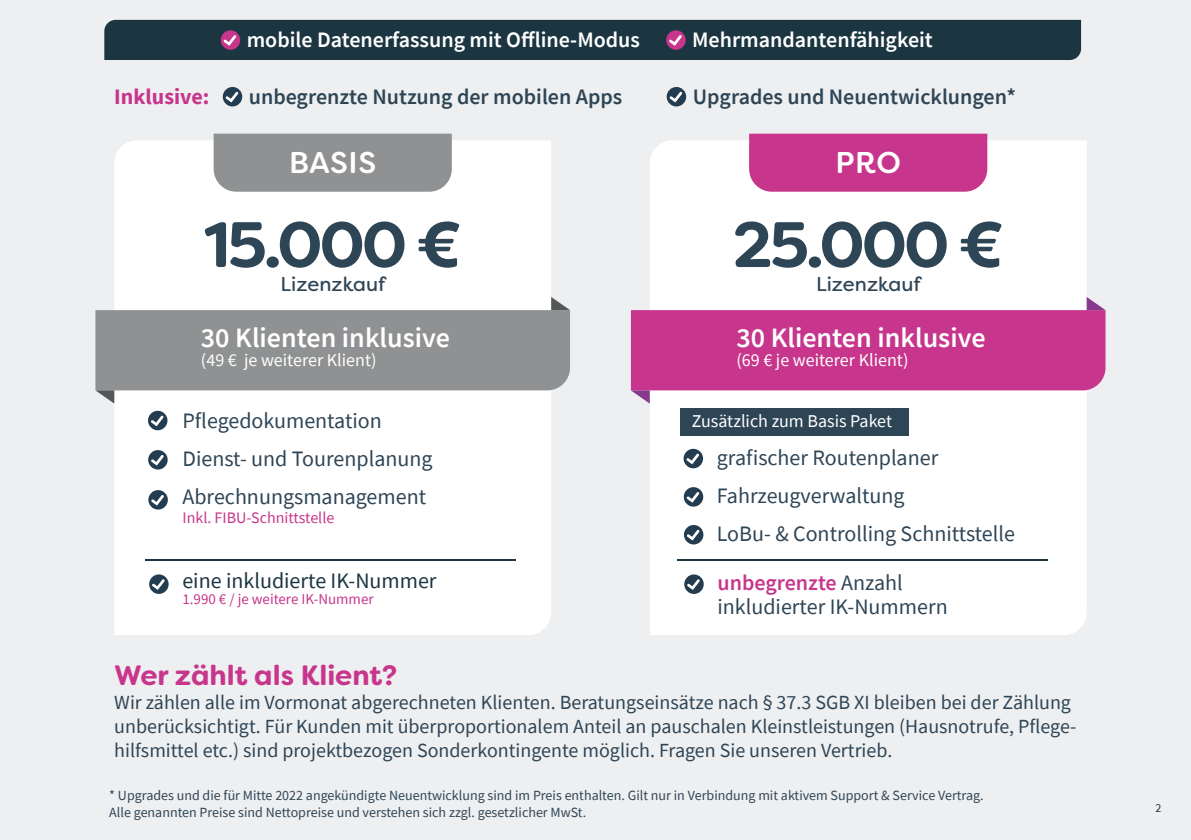
<style>
.page{position:relative;width:1191px;height:840px;background:#fff}
.page>*{position:absolute;margin:0;border:0;box-sizing:border-box;transform-origin:0 0}
.t1{font:700 64px "Filson Soft";letter-spacing:-.05em;color:#2e4556}
.t2{font:500 30px "Filson Soft";letter-spacing:.015em;color:#fff}
.t3{font:600 28px "Source Sans Pro";color:#fff}
.t4{font:700 28px "Filson Soft";color:#c7368c}
.t5{font:22px/38px "Source Sans Pro";color:#2e4556}
.t6{font:600 22px "Source Sans Pro";color:#2e4556}
.t7{font:600 22px "Source Sans Pro";color:#fff}
.t8{font:22px "Source Sans Pro";color:#1b3541}
.t9{font:700 22px "Source Sans Pro";color:#c7368c}
.t10{font:20px/24px "Source Sans Pro";color:#2e4556}
.t11{font:20px "Filson Soft";color:#2e4556}
.t12{font:18px "Source Sans Pro";color:#fff}
.t13{font:16px "Source Sans Pro";color:#c7368c}
.t14{font:15px "Source Sans Pro";color:#c7368c}
.t15{font:14px/16.8px "Source Sans Pro";color:#2e4556}
.t16{font:12px "Source Sans Pro";color:#1b3541}
.s1{font-weight:600;color:#c7368c}
</style>
<div class="page">
<div style="left:0;top:0;width:1191px;height:839px;background:#eeeff1"></div>
<div style="left:223px;top:87px;width:19px;height:19px;background:#233c4f;border-radius:50%"></div>
<svg style="left:225px;top:92px;width:13px;height:10px"></svg>
<div style="left:666px;top:87px;width:20px;height:19px;background:#233c4f;border-radius:50%"></div>
<svg style="left:669px;top:92px;width:13px;height:10px"></svg>
<div style="left:104px;top:20px;width:977px;height:40px;background:#1b3541"></div>
<div style="left:650px;top:140px;width:436px;height:494px;background:#fff"></div>
<div style="left:749px;top:134px;width:238px;height:57px;background:#c7368c"></div>
<svg style="left:631px;top:297px;width:474px;height:106px;background:#d365a7"></svg>
<div style="left:680px;top:407px;width:229px;height:28px;background:#2e4556"></div>
<svg style="left:683px;top:448px;width:20px;height:20px"></svg>
<svg style="left:686px;top:453px;width:13px;height:11px"></svg>
<div style="left:684px;top:487px;width:19px;height:19px;background:#233c4f;border-radius:50%"></div>
<svg style="left:686px;top:492px;width:13px;height:10px"></svg>
<svg style="left:684px;top:524px;width:19px;height:20px"></svg>
<svg style="left:686px;top:529px;width:13px;height:11px"></svg>
<div style="left:684px;top:574px;width:19px;height:19px;background:#233c4f;border-radius:50%"></div>
<svg style="left:687px;top:579px;width:13px;height:10px"></svg>
<hr style="left:677px;top:558px;width:370px;height:2px;background:#1b3541">
<div style="left:114px;top:140px;width:437px;height:494px;background:#fff"></div>
<div style="left:214px;top:134px;width:238px;height:57px;background:#8f9192"></div>
<svg style="left:95px;top:297px;width:475px;height:106px;background:#a9aaab"></svg>
<div style="left:148px;top:410px;width:19px;height:20px;background:#233c4f;border-radius:50%"></div>
<svg style="left:151px;top:415px;width:13px;height:11px"></svg>
<div style="left:148px;top:450px;width:20px;height:19px;background:#233c4f;border-radius:50%"></div>
<svg style="left:151px;top:455px;width:13px;height:10px"></svg>
<div style="left:148px;top:490px;width:20px;height:19px;background:#233c4f;border-radius:50%"></div>
<svg style="left:151px;top:495px;width:13px;height:10px"></svg>
<svg style="left:149px;top:574px;width:20px;height:19px"></svg>
<svg style="left:152px;top:578px;width:13px;height:11px"></svg>
<hr style="left:145px;top:558px;width:371px;height:2px;background:#1b3541">
<p class="t7" style="left:247px;top:25px;width:395px">mobile Datenerfassung mit Offline-Modus</p>
<p class="t7" style="left:692px;top:25px;width:242px">Mehrmandantenfähigkeit</p>
<p class="t9" style="left:114px;top:81px;width:97px">Inklusive:</p>
<p class="t6" style="left:249px;top:82px;width:375px">unbegrenzte Nutzung der mobilen Apps</p>
<p class="t6" style="left:693px;top:82px;width:325px">Upgrades und Neuentwicklungen*</p>
<h2 class="t2" style="left:289px;top:143px;width:88px">BASIS</h2>
<h1 class="t1" style="left:204px;top:203px;width:260px">15.000 €</h1>
<p class="t11" style="left:280px;top:271px;width:107px">Lizenzkauf</p>
<h3 class="t3" style="left:201px;top:319px;width:251px">30 Klienten inklusive</h3>
<p class="t12" style="left:201px;top:348px;width:177px">(49 € je weiterer Klient)</p>
<p class="t5" style="left:182px;top:401px;width:252px">Pflegedokumentation<br>Dienst- und Tourenplanung<br>Abrechnungsmanagement</p>
<p class="t13" style="left:182px;top:507px;width:153px">Inkl. FIBU-Schnittstelle</p>
<p class="t8" style="left:182px;top:566px;width:256px">eine inkludierte IK-Nummer</p>
<p class="t14" style="left:182px;top:588px;width:193px">1.990 € / je weitere IK-Nummer</p>
<h2 class="t2" style="left:835px;top:143px;width:67px">PRO</h2>
<h1 class="t1" style="left:732px;top:203px;width:273px">25.000 €</h1>
<p class="t11" style="left:816px;top:271px;width:107px">Lizenzkauf</p>
<h3 class="t3" style="left:736px;top:319px;width:251px">30 Klienten inklusive</h3>
<p class="t12" style="left:736px;top:348px;width:174px">(69 € je weiterer Klient)</p>
<p class="t12" style="left:692px;top:409px;width:202px">Zusätzlich zum Basis Paket</p>
<p class="t5" style="left:717px;top:438px;width:300px">grafischer Routenplaner<br>Fahrzeugverwaltung<br>LoBu- &amp; Controlling Schnittstelle</p>
<p class="t5" style="left:717px;top:569px;width:232px;line-height:24px"><span class="s1">unbegrenzte</span> Anzahl inkludierter IK-Nummern</p>
<h3 class="t4" style="left:114px;top:657px;width:284px">Wer zählt als Klient?</h3>
<p class="t10" style="left:114px;top:690px;width:963px">Wir zählen alle im Vormonat abgerechneten Klienten. Beratungseinsätze nach § 37.3 SGB XI bleiben bei der Zählung unberücksichtigt. Für Kunden mit überproportionalem Anteil an pauschalen Kleinstleistungen (Hausnotrufe, Pflege&shy;hilfsmittel etc.) sind projektbezogen Sonderkontingente möglich. Fragen Sie unseren Vertrieb.</p>
<p class="t15" style="left:109px;top:786px;width:876px">* Upgrades und die für Mitte 2022 angekündigte Neuentwicklung sind im Preis enthalten. Gilt nur in Verbindung mit aktivem Support &amp; Service Vertrag.<br>Alle genannten Preise sind Nettopreise und verstehen sich zzgl. gesetzlicher MwSt.</p>
<p class="t16" style="left:1155px;top:799px;width:7px">2</p>
</div>
